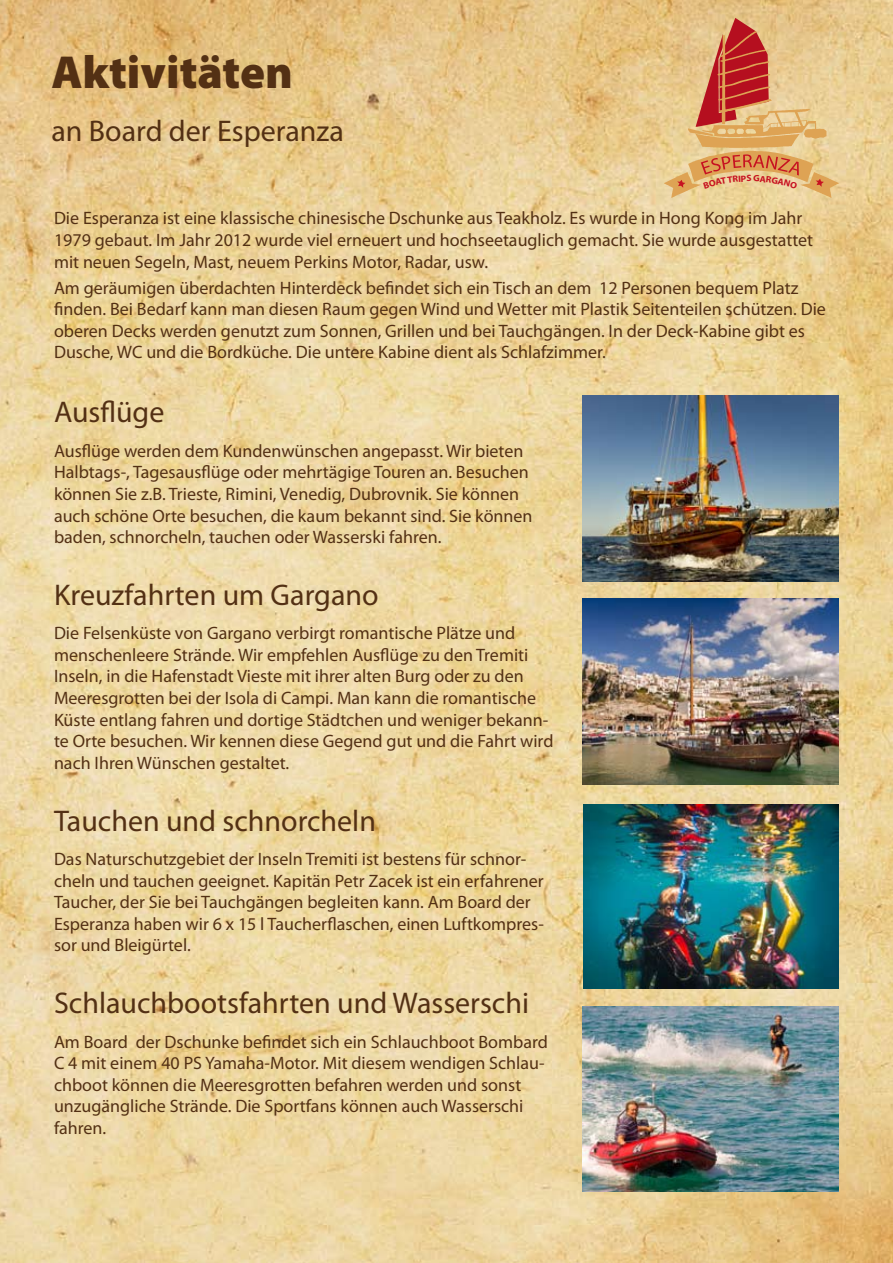
<style>
.page{position:relative;width:893px;height:1263px;background:#fff}
.page>*{position:absolute;margin:0;border:0;box-sizing:border-box;transform-origin:0 0}
.t1{font:900 46.5px "Myriad Pro";color:#533014}
.t2{font:30px "Myriad Pro";color:#533014}
.t3{font:18px/21.6px "Myriad Pro";color:#533014}
.t4{font:700 9.15px "Myriad Pro";color:#c71221;scale:1.04 1}
</style>
<div class="page">
<img style="left:1px;top:0;width:892px;height:1263px">
<img style="left:583px;top:804px;width:256px;height:184px">
<img style="left:583px;top:598px;width:256px;height:186px">
<img style="left:583px;top:1006px;width:256px;height:185px">
<img style="left:583px;top:396px;width:256px;height:185px">
<svg style="left:664px;top:18px;width:175px;height:180px;background:#dfa977"></svg>
<h1 class="t1" style="left:51px;top:41px;width:243px">Aktivitäten</h1>
<h2 class="t2" style="left:51px;top:113px;width:294px">an Board der Esperanza</h2>
<p class="t4" style="left:746px;top:172px;width:7px">S</p>
<p class="t3" style="left:54px;top:207px;width:761px">Die Esperanza ist eine klassische chinesische Dschunke aus Teakholz. Es wurde in Hong Kong im Jahr<br>1979 gebaut. Im Jahr 2012 wurde viel erneuert und hochseetauglich gemacht. Sie wurde ausgestattet mit neuen Segeln, Mast, neuem Perkins Motor, Radar, usw.</p>
<p class="t3" style="left:54px;top:276px;width:773px">Am geräumigen überdachten Hinterdeck befindet sich ein Tisch an dem 12 Personen bequem Platz finden. Bei Bedarf kann man diesen Raum gegen Wind und Wetter mit Plastik Seitenteilen schützen. Die oberen Decks werden genutzt zum Sonnen, Grillen und bei Tauchgängen. In der Deck-Kabine gibt es Dusche, WC und die Bordküche. Die untere Kabine dient als Schlafzimmer.</p>
<h2 class="t2" style="left:54px;top:394px;width:112px">Ausflüge</h2>
<p class="t3" style="left:54px;top:440px;width:480px">Ausflüge werden dem Kundenwünschen angepasst. Wir bieten Halbtags-, Tagesausflüge oder mehrtägige Touren an. Besuchen können Sie z.B. Trieste, Rimini, Venedig, Dubrovnik. Sie können auch schöne Orte besuchen, die kaum bekannt sind. Sie können baden, schnorcheln, tauchen oder Wasserski fahren.</p>
<h2 class="t2" style="left:54px;top:576px;width:326px">Kreuzfahrten um Gargano</h2>
<p class="t3" style="left:54px;top:622px;width:501px">Die Felsenküste von Gargano verbirgt romantische Plätze und menschenleere Strände. Wir empfehlen Ausflüge zu den Tremiti Inseln, in die Hafenstadt Vieste mit ihrer alten Burg oder zu den Meeresgrotten bei der Isola di Campi. Man kann die romantische Küste entlang fahren und dortige Städtchen und weniger bekann&shy;te Orte besuchen. Wir kennen diese Gegend gut und die Fahrt wird nach Ihren Wünschen gestaltet.</p>
<h2 class="t2" style="left:54px;top:802px;width:324px">Tauchen und schnorcheln</h2>
<p class="t3" style="left:54px;top:848px;width:491px">Das Naturschutzgebiet der Inseln Tremiti ist bestens für schnor&shy;cheln und tauchen geeignet. Kapitän Petr Zacek ist ein erfahrener Taucher, der Sie bei Tauchgängen begleiten kann. Am Board der Esperanza haben wir 6 x 15 l Taucherflaschen, einen Luftkompres&shy;sor und Bleigürtel.</p>
<h2 class="t2" style="left:54px;top:985px;width:477px">Schlauchbootsfahrten und Wasserschi</h2>
<p class="t3" style="left:54px;top:1030px;width:495px">Am Board der Dschunke befindet sich ein Schlauchboot Bombard C 4 mit einem 40 PS Yamaha-Motor. Mit diesem wendigen Schlau&shy;chboot können die Meeresgrotten befahren werden und sonst unzugängliche Strände. Die Sportfans können auch Wasserschi fahren.</p>
</div>
